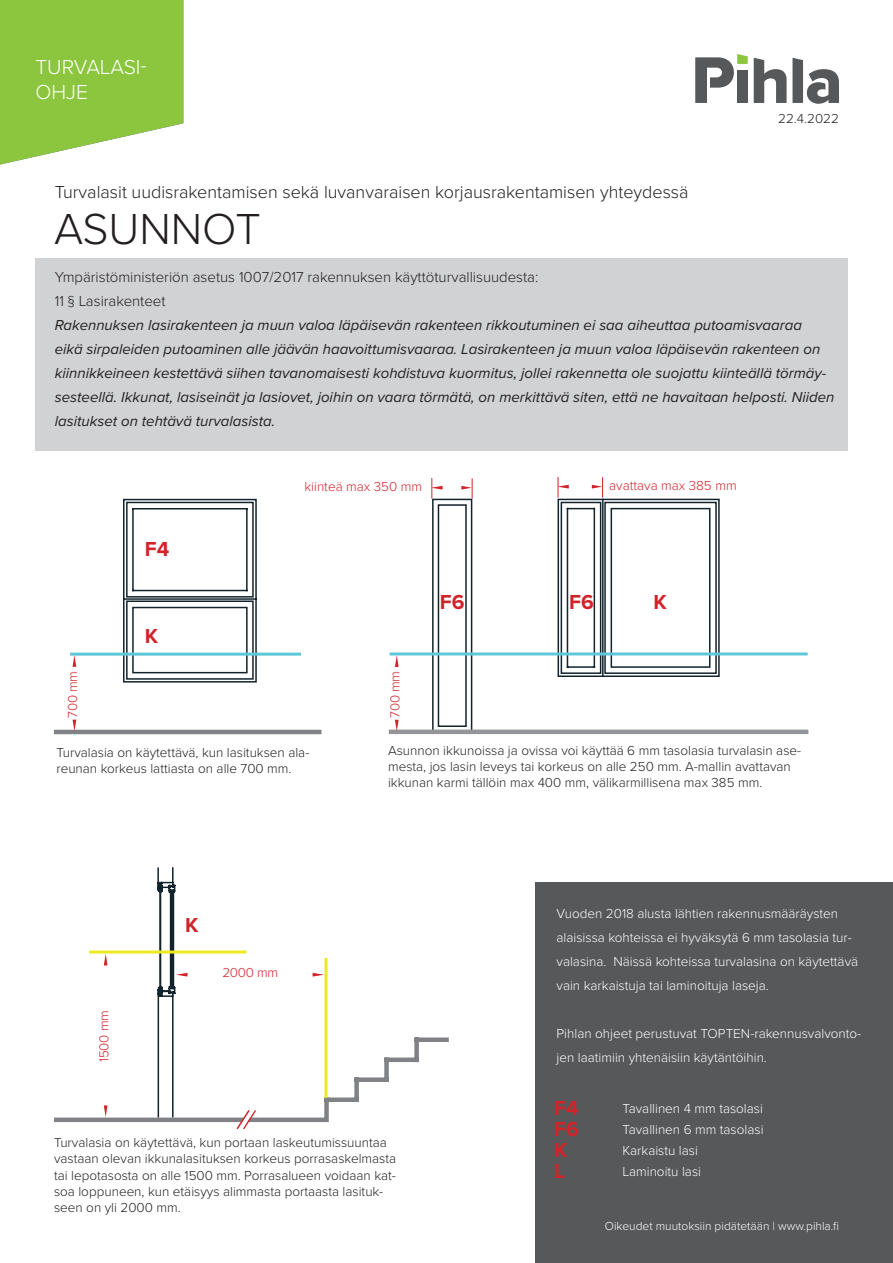
<style>
.page{position:relative;width:893px;height:1263px;background:#fff}
.page>*{position:absolute;margin:0;border:0;box-sizing:border-box;transform-origin:0 0}
.TUOTTEEN_NIMI{font:300 45px "Proxima Nova";color:#231f20}
.t1{font:300 28.8px "Proxima Nova";color:#fff}
.Kuvateksti{font:700 21px "Proxima Nova";color:#d1232a}
.t2{font:300 21px/25.2px "Proxima Nova";color:#fff}
.Ingressi{font:300 18px "Proxima Nova";color:#231f20}
.Leipäteksti{font:italic 15px/24px "Proxima Nova";color:#231f20}
.Leipäteksti-2{font:300 15px "Proxima Nova";color:#231f20}
.Kuvateksti-2{font:300 13.5px/16.2px "Proxima Nova";color:#231f20}
.Boxin_leipäteksti_va{font:300 13.5px/24px "Proxima Nova";color:#fff}
.Kuvateksti-3{font:300 13.5px "Proxima Nova";color:#fff}
.Kuvateksti-4{font:300 13.5px "Proxima Nova";color:#d1232a}
.www_valkoinen{font:300 12px "Proxima Nova";color:#fff}
</style>
<div class="page">
<svg style="left:695px;top:54px;width:53px;height:49px"></svg>
<svg style="left:754px;top:58px;width:85px;height:46px"></svg>
<svg style="left:0;top:0;width:183px;height:165px;background:#99cd56"></svg>
<div style="left:35px;top:258px;width:813px;height:192px;background:#d1d2d4"></div>
<svg style="left:55px;top:498px;width:266px;height:235px"></svg>
<svg style="left:125px;top:600px;width:129px;height:80px"></svg>
<hr style="left:56px;top:730px;width:263px;height:4px;background:#808285">
<hr style="left:72px;top:653px;width:228px;height:3px;background:#5cc8d8">
<svg style="left:389px;top:498px;width:419px;height:235px"></svg>
<hr style="left:391px;top:652px;width:415px;height:3px;background:#5cc8d8">
<hr style="left:391px;top:730px;width:415px;height:4px;background:#939598">
<svg style="left:431px;top:478px;width:42px;height:252px"></svg>
<svg style="left:557px;top:477px;width:160px;height:201px"></svg>
<div style="left:536px;top:883px;width:357px;height:380px;background:#57585a"></div>
<svg style="left:73px;top:655px;width:3px;height:12px"></svg>
<svg style="left:73px;top:720px;width:3px;height:11px"></svg>
<svg style="left:395px;top:655px;width:4px;height:12px"></svg>
<svg style="left:395px;top:720px;width:4px;height:11px"></svg>
<div style="left:327px;top:1097px;width:30px;height:5px;background:#808285"></div>
<div style="left:357px;top:1077px;width:30px;height:5px;background:#808285"></div>
<div style="left:387px;top:1057px;width:30px;height:5px;background:#808285"></div>
<div style="left:417px;top:1037px;width:30px;height:5px;background:#808285"></div>
<div style="left:324px;top:1100px;width:5px;height:20px;background:#808285"></div>
<div style="left:354px;top:1080px;width:5px;height:20px;background:#808285"></div>
<div style="left:384px;top:1060px;width:5px;height:20px;background:#808285"></div>
<div style="left:414px;top:1040px;width:5px;height:20px;background:#808285"></div>
<div style="left:56px;top:1117px;width:268px;height:5px;background:#808285"></div>
<hr style="left:91px;top:950px;width:154px;height:3px;background:#ede921">
<svg style="left:104px;top:954px;width:4px;height:11px"></svg>
<svg style="left:104px;top:1105px;width:4px;height:12px"></svg>
<hr style="left:324px;top:959px;width:3px;height:137px;background:#ede921">
<svg style="left:313px;top:973px;width:11px;height:3px"></svg>
<svg style="left:156px;top:867px;width:31px;height:251px"></svg>
<svg style="left:235px;top:1110px;width:24px;height:20px"></svg>
<h2 class="t1" style="left:54px;top:46px;width:78px">PIHLA</h2>
<h3 class="t2" style="left:35px;top:53px;width:113px">TURVALASI-<br>OHJE</h3>
<p class="Ingressi" style="left:55px;top:179px;width:635px">Turvalasit uudisrakentamisen sekä luvanvaraisen korjausrakentamisen yhteydessä</p>
<p class="Kuvateksti-2" style="left:778px;top:109px;width:62px">22.4.2022</p>
<p class="TUOTTEEN_NIMI" style="left:54px;top:196px;width:208px">ASUNNOT</p>
<p class="Leipäteksti-2" style="left:55px;top:266px;width:485px">Ympäristöministeriön asetus 1007/2017 rakennuksen käyttöturvallisuudesta:</p>
<p class="Leipäteksti-2" style="left:55px;top:290px;width:112px">11 § Lasirakenteet</p>
<p class="Leipäteksti" style="left:55px;top:312px;width:781px">Rakennuksen lasirakenteen ja muun valoa läpäisevän rakenteen rikkoutuminen ei saa aiheuttaa putoamisvaaraa<br>eikä sirpaleiden putoaminen alle jäävän haavoittumisvaaraa. Lasirakenteen ja muun valoa läpäisevän rakenteen on kiinnikkeineen kestettävä siihen tavanomaisesti kohdistuva kuormitus, jollei rakennetta ole suojattu kiinteällä törmäy&shy;sesteellä. Ikkunat, lasiseinät ja lasiovet, joihin on vaara törmätä, on merkittävä siten, että ne havaitaan helposti. Niiden lasitukset on tehtävä turvalasista.</p>
<p class="Kuvateksti" style="left:145px;top:533px;width:26px">F4</p>
<p class="Kuvateksti" style="left:145px;top:621px;width:15px">K</p>
<p class="Kuvateksti-4" style="left:304px;top:477px;width:119px">kiinteä max 350 mm</p>
<p class="Kuvateksti-4" style="left:609px;top:476px;width:129px">avattava max 385 mm</p>
<p class="Kuvateksti" style="left:440px;top:587px;width:26px">F6</p>
<p class="Kuvateksti" style="left:569px;top:586px;width:26px">F6</p>
<p class="Kuvateksti" style="left:653px;top:586px;width:15px">K</p>
<p class="Kuvateksti-4" style="left:63px;top:718px;width:48px;rotate:-90deg">700 mm</p>
<p class="Kuvateksti-4" style="left:385px;top:718px;width:48px;rotate:-90deg">700 mm</p>
<p class="Kuvateksti-2" style="left:56px;top:744px;width:254px">Turvalasia on käytettävä, kun lasituksen ala&shy;reunan korkeus lattiasta on alle 700 mm.</p>
<p class="Kuvateksti-2" style="left:388px;top:741px;width:415px">Asunnon ikkunoissa ja ovissa voi käyttää 6 mm tasolasia turvalasin ase&shy;mesta, jos lasin leveys tai korkeus on alle 250 mm. A-mallin avattavan ikkunan karmi tällöin max 400 mm, välikarmillisena max 385 mm.</p>
<p class="Kuvateksti-4" style="left:94px;top:1062px;width:53px;rotate:-90deg">1500 mm</p>
<p class="Kuvateksti" style="left:185px;top:909px;width:15px">K</p>
<p class="Kuvateksti-4" style="left:222px;top:963px;width:57px">2000 mm</p>
<p class="Kuvateksti-2" style="left:54px;top:1134px;width:344px">Turvalasia on käytettävä, kun portaan laskeutumissuuntaa vastaan olevan ikkunalasituksen korkeus porrasaskelmasta tai lepotasosta on alle 1500 mm. Porrasalueen voidaan kat&shy;soa loppuneen, kun etäisyys alimmasta portaasta lasituk&shy;seen on yli 2000 mm.</p>
<p class="Boxin_leipäteksti_va" style="left:557px;top:901px;width:303px">Vuoden 2018 alusta lähtien rakennusmääräysten alaisissa kohteissa ei hyväksytä 6 mm tasolasia tur&shy;valasina. Näissä kohteissa turvalasina on käytettävä vain karkaistuja tai laminoituja laseja.</p>
<p class="Boxin_leipäteksti_va" style="left:557px;top:1021px;width:306px">Pihlan ohjeet perustuvat TOPTEN-rakennusvalvonto&shy;jen laatimiin yhtenäisiin käytäntöihin.</p>
<p class="Kuvateksti" style="left:554px;top:1092px;width:26px">F4</p>
<p class="Kuvateksti" style="left:554px;top:1113px;width:26px">F6</p>
<p class="Kuvateksti" style="left:554px;top:1134px;width:15px">K</p>
<p class="Kuvateksti" style="left:554px;top:1155px;width:12px">L</p>
<p class="Kuvateksti-3" style="left:622px;top:1098px;width:142px">Tavallinen 4 mm tasolasi</p>
<p class="Kuvateksti-3" style="left:622px;top:1119px;width:143px">Tavallinen 6 mm tasolasi</p>
<p class="Kuvateksti-3" style="left:622px;top:1140px;width:77px">Karkaistu lasi</p>
<p class="Kuvateksti-3" style="left:622px;top:1161px;width:80px">Laminoitu lasi</p>
<p class="www_valkoinen" style="left:605px;top:1217px;width:236px">Oikeudet muutoksiin pidätetään | www.pihla.fi</p>
</div>
